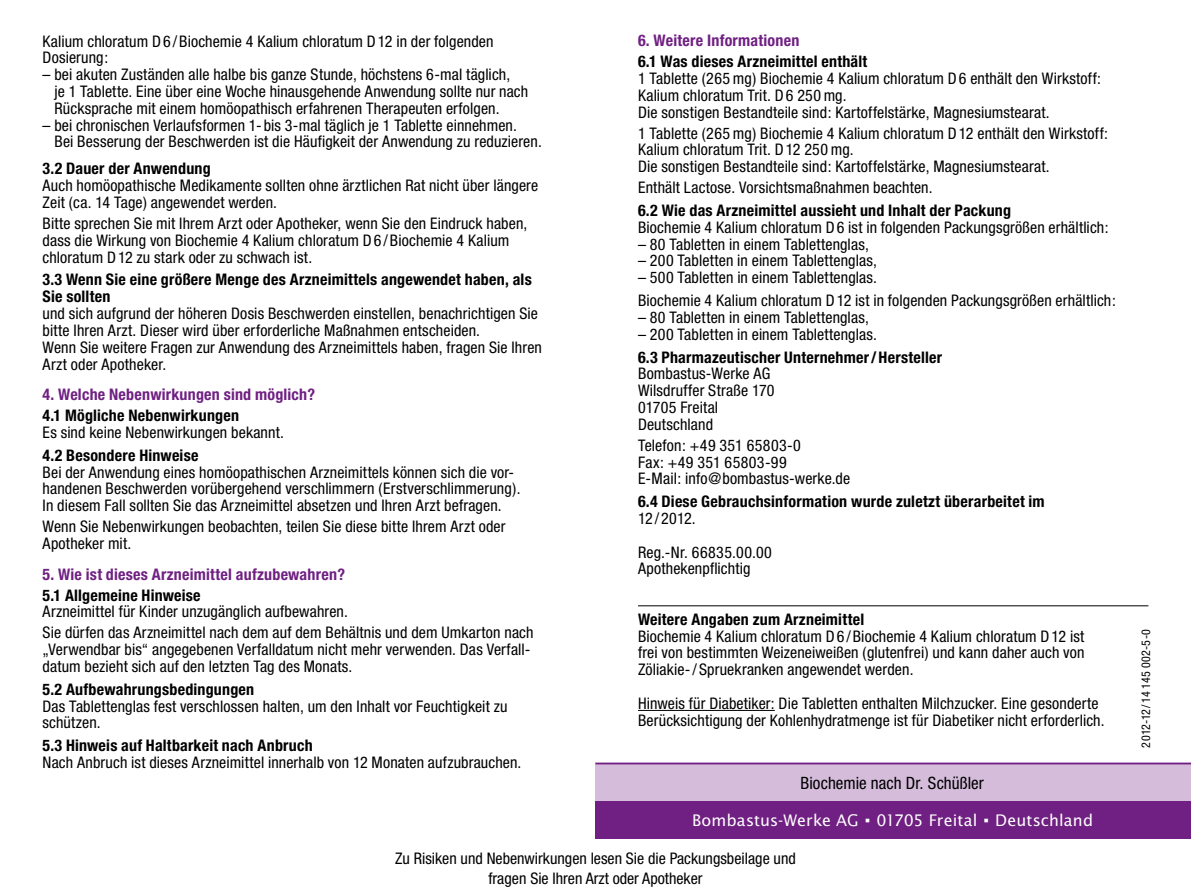
<style>
.page{position:relative;width:1191px;height:896px;background:#fff}
.page>*{position:absolute;margin:0;border:0;box-sizing:border-box;transform-origin:0 0}
.t1{font:condensed 17px "Helvetica Neue";letter-spacing:.005em;color:#000}
.t2{font:condensed 16px/16.8px "Helvetica Neue";letter-spacing:.005em;color:#000}
.t3{font:700 condensed 16px/16.8px "Helvetica Neue";letter-spacing:.015em;color:#000}
.t4{font:700 condensed 16px "Helvetica Neue";letter-spacing:.015em;color:#6f2082}
.t5{font:16px "Lucida Sans";letter-spacing:.005em;color:#fff}
.t6{font:condensed 12px "Helvetica Neue";letter-spacing:.02em;color:#000}
.s1{font-size:12px}
</style>
<div class="page">
<svg style="left:595px;top:764px;width:596px;height:75px;background:#a06cac"></svg>
<hr style="left:595px;top:763px;width:596px;height:1px;background:#6f2082">
<hr style="left:638px;top:605px;width:510px;height:1px;background:#000">
<hr style="left:638px;top:710px;width:137px;height:1px;background:#000">
<p class="t2" style="left:43px;top:32px;width:452px">Kalium chloratum D6 /Biochemie 4 Kalium chloratum D12 in der folgenden<br>Dosierung:</p>
<p class="t2" style="left:54px;top:66px;width:475px;text-indent:-12px">– bei akuten Zuständen alle halbe bis ganze Stunde, höchstens 6-mal täglich,<br>je 1 Tablette. Eine über eine Woche hinausgehende Anwendung sollte nur nach<br>Rücksprache mit einem homöopathisch erfahrenen Therapeuten erfolgen.</p>
<p class="t2" style="left:54px;top:116px;width:489px;text-indent:-12px">– bei chronischen Verlaufsformen 1- bis 3-mal täglich je 1 Tablette einnehmen.<br>Bei Besserung der Beschwerden ist die Häufigkeit der Anwendung zu reduzieren.</p>
<p class="t3" style="left:43px;top:160px;width:170px">3.2 Dauer der Anwendung</p>
<p class="t2" style="left:43px;top:177px;width:497px">Auch homöopathische Medikamente sollten ohne ärztlichen Rat nicht über längere<br>Zeit (ca. 14 Tage) angewendet werden.</p>
<p class="t2" style="left:43px;top:215px;width:486px">Bitte sprechen Sie mit Ihrem Arzt oder Apotheker, wenn Sie den Eindruck haben, dass die Wirkung von Biochemie 4 Kalium chloratum D6 /Biochemie 4 Kalium chloratum D12 zu stark oder zu schwach ist.</p>
<p class="t3" style="left:43px;top:271px;width:491px">3.3 Wenn Sie eine größere Menge des Arzneimittels angewendet haben, als<br>Sie sollten</p>
<p class="t2" style="left:43px;top:305px;width:501px">und sich aufgrund der höheren Dosis Beschwerden einstellen, benachrichtigen Sie bitte Ihren Arzt. Dieser wird über erforderliche Maßnahmen entscheiden.<br>Wenn Sie weitere Fragen zur Anwendung des Arzneimittels haben, fragen Sie Ihren Arzt oder Apotheker.</p>
<p class="t4" style="left:43px;top:385px;width:274px">4. Welche Nebenwirkungen sind möglich?</p>
<p class="t3" style="left:43px;top:407px;width:198px">4.1 Mögliche Nebenwirkungen</p>
<p class="t2" style="left:43px;top:424px;width:243px">Es sind keine Nebenwirkungen bekannt.</p>
<p class="t3" style="left:43px;top:446px;width:157px">4.2 Besondere Hinweise</p>
<p class="t2" style="left:43px;top:463px;width:480px">Bei der Anwendung eines homöopathischen Arzneimittels können sich die vor-- handenen Beschwerden vorübergehend verschlimmern (Erstverschlimmerung).<br>In diesem Fall sollten Sie das Arzneimittel absetzen und Ihren Arzt befragen.</p>
<p class="t2" style="left:43px;top:518px;width:464px">Wenn Sie Nebenwirkungen beobachten, teilen Sie diese bitte Ihrem Arzt oder<br>Apotheker mit.</p>
<p class="t4" style="left:43px;top:564px;width:304px">5. Wie ist dieses Arzneimittel aufzubewahren?</p>
<p class="t3" style="left:43px;top:586px;width:160px">5.1 Allgemeine Hinweise</p>
<p class="t2" style="left:43px;top:601px;width:492px;line-height:21px">Arzneimittel für Kinder unzugänglich aufbewahren.<br>Sie dürfen das Arzneimittel nach dem auf dem Behältnis und dem Umkarton nach</p>
<p class="t2" style="left:43px;top:641px;width:489px">„Verwendbar bis“ angegebenen Verfalldatum nicht mehr verwenden. Das Verfall&shy;datum bezieht sich auf den letzten Tag des Monats.</p>
<p class="t3" style="left:43px;top:680px;width:213px">5.2 Aufbewahrungsbedingungen</p>
<p class="t2" style="left:43px;top:697px;width:466px">Das Tablettenglas fest verschlossen halten, um den Inhalt vor Feuchtigkeit zu schützen.</p>
<p class="t3" style="left:43px;top:737px;width:272px">5.3 Hinweis auf Haltbarkeit nach Anbruch</p>
<p class="t2" style="left:43px;top:754px;width:480px">Nach Anbruch ist dieses Arzneimittel innerhalb von 12 Monaten aufzubrauchen.</p>
<p class="t4" style="left:638px;top:31px;width:163px">6. Weitere Informationen</p>
<p class="t3" style="left:638px;top:53px;width:231px">6.1 Was dieses Arzneimittel enthält</p>
<p class="t2" style="left:638px;top:70px;width:464px">1 Tablette (265 mg) Biochemie 4 Kalium chloratum D6 enthält den Wirkstoff:<br>Kalium chloratum Trit. D6 250 mg.<br>Die sonstigen Bestandteile sind: Kartoffelstärke, Magnesiumstearat.</p>
<p class="t2" style="left:638px;top:124px;width:471px">1 Tablette (265 mg) Biochemie 4 Kalium chloratum D12 enthält den Wirkstoff:<br>Kalium chloratum Trit. D12 250 mg.<br>Die sonstigen Bestandteile sind: Kartoffelstärke, Magnesiumstearat.</p>
<p class="t2" style="left:638px;top:179px;width:296px">Enthält Lactose. Vorsichtsmaßnahmen beachten.</p>
<p class="t3" style="left:638px;top:202px;width:374px">6.2 Wie das Arzneimittel aussieht und Inhalt der Packung</p>
<p class="t2" style="left:638px;top:219px;width:472px">Biochemie 4 Kalium chloratum D6 ist in folgenden Packungsgrößen erhältlich:</p>
<p class="t2" style="left:638px;top:235px;width:232px">– 80 Tabletten in einem Tablettenglas,</p>
<p class="t2" style="left:638px;top:252px;width:240px">– 200 Tabletten in einem Tablettenglas,</p>
<p class="t2" style="left:638px;top:266px;width:479px;line-height:22.8px">– 500 Tabletten in einem Tablettenglas.<br>Biochemie 4 Kalium chloratum D12 ist in folgenden Packungsgrößen erhältlich:</p>
<p class="t2" style="left:638px;top:309px;width:232px">– 80 Tabletten in einem Tablettenglas,</p>
<p class="t2" style="left:638px;top:325px;width:240px">– 200 Tabletten in einem Tablettenglas.</p>
<p class="t3" style="left:638px;top:348px;width:306px">6.3 Pharmazeutischer Unternehmer/Hersteller</p>
<p class="t2" style="left:638px;top:365px;width:138px">Bombastus-Werke AG<br>Wilsdruffer Straße 170<br>01705 Freital<br>Deutschland</p>
<p class="t2" style="left:638px;top:436px;width:214px">Telefon: +49 351 65803-0<br>Fax: +49 351 65803-99<br>E-Mail: info@bombastus-werke.de</p>
<p class="t3" style="left:638px;top:493px;width:408px">6.4 Diese Gebrauchsinformation wurde zuletzt überarbeitet im</p>
<p class="t2" style="left:638px;top:501px;width:135px;line-height:33.6px">12 / 2012.<br>Reg.-Nr. 66835.00.00</p>
<p class="t2" style="left:638px;top:560px;width:114px">Apothekenpflichtig</p>
<p class="t3" style="left:638px;top:610px;width:228px">Weitere Angaben zum Arzneimittel</p>
<p class="t2" style="left:638px;top:627px;width:448px;text-align:justify">Biochemie 4 Kalium chloratum D6 /Biochemie 4 Kalium chloratum D12 ist frei von bestimmten Weizeneiweißen (glutenfrei) und kann daher auch von Zöliakie- /Spruekranken angewendet werden.</p>
<p class="t2" style="left:638px;top:694px;width:468px">Hinweis für Diabetiker: Die Tabletten enthalten Milchzucker. Eine gesonderte<br>Berücksichtigung der Kohlenhydratmenge ist für Diabetiker nicht erforderlich.</p>
<p class="t1" style="left:800px;top:772px;width:185px">Biochemie nach Dr. Schüßler</p>
<p class="t5" style="left:692px;top:810px;width:402px">Bombastus-Werke AG <span class="s1">•</span> 01705 Freital <span class="s1">•</span> Deutschland</p>
<p class="t2" style="left:395px;top:849px;width:402px;line-height:19.2px;text-align:center">Zu Risiken und Nebenwirkungen lesen Sie die Packungsbeilage und fragen Sie Ihren Arzt oder Apotheker</p>
<p class="t6" style="left:1139px;top:747px;width:120px;rotate:-90deg">2012-12/14 145 002-5-0</p>
</div>
